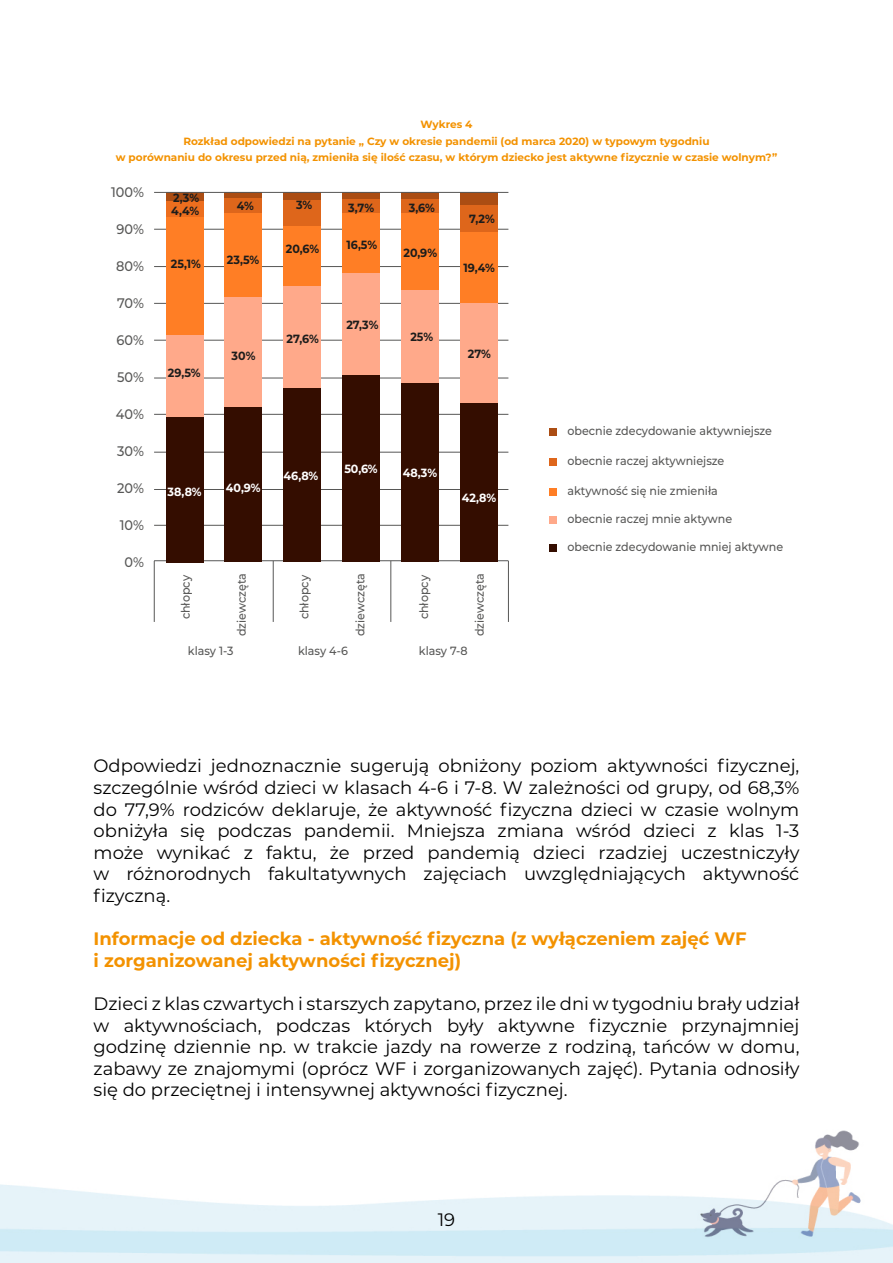
<style>
.page{position:relative;width:893px;height:1263px;background:#fff}
.page>*{position:absolute;margin:0;border:0;box-sizing:border-box;transform-origin:0 0}
.t1{font:18px/21.6px "Montserrat";color:#000;text-align:justify}
.t2{font:700 18px/21.6px "Montserrat";color:#f39200}
.t3{font:500 13.8px "Montserrat";color:#575756;scale:.93 1}
.t4{font:500 11.85px "Montserrat";color:#575756;scale:.93 1}
.t5{font:700 11.85px "Montserrat";color:#1c1c1b;scale:.93 1}
.t6{font:700 11.85px "Montserrat";color:#fff;scale:.93 1}
.t7{font:700 10.5px/16.5px "Montserrat";color:#f39200;text-align:center}
</style>
<div class="page">
<img style="left:0;top:1130px;width:893px;height:132px">
<hr style="left:154px;top:525px;width:354px;height:1px;background:#575756">
<hr style="left:154px;top:560px;width:354px;height:1px;background:#575756">
<hr style="left:154px;top:489px;width:354px;height:1px;background:#575756">
<hr style="left:154px;top:452px;width:354px;height:1px;background:#575756">
<hr style="left:154px;top:414px;width:354px;height:1px;background:#575756">
<hr style="left:154px;top:378px;width:354px;height:1px;background:#575756">
<hr style="left:154px;top:340px;width:354px;height:1px;background:#575756">
<hr style="left:154px;top:303px;width:354px;height:1px;background:#575756">
<hr style="left:154px;top:266px;width:354px;height:1px;background:#575756">
<hr style="left:154px;top:229px;width:354px;height:1px;background:#575756">
<div style="left:166px;top:417px;width:37px;height:145px;background:#340d00"></div>
<div style="left:166px;top:309px;width:37px;height:108px;background:#ffa98a"></div>
<div style="left:166px;top:216px;width:37px;height:119px;background:#ff7e25"></div>
<div style="left:225px;top:212px;width:37px;height:86px;background:#ff7e25"></div>
<div style="left:166px;top:199px;width:37px;height:18px;background:#ed6e1e"></div>
<div style="left:166px;top:192px;width:37px;height:8px;background:#ab4d13"></div>
<div style="left:225px;top:192px;width:37px;height:8px;background:#ab4d13"></div>
<div style="left:225px;top:198px;width:37px;height:14px;background:#de661b"></div>
<div style="left:283px;top:212px;width:38px;height:75px;background:#ff7e25"></div>
<div style="left:283px;top:200px;width:38px;height:26px;background:#de661b"></div>
<div style="left:283px;top:192px;width:38px;height:8px;background:#ab4d13"></div>
<div style="left:343px;top:192px;width:37px;height:8px;background:#ab4d13"></div>
<div style="left:401px;top:192px;width:38px;height:8px;background:#ab4d13"></div>
<div style="left:460px;top:192px;width:38px;height:13px;background:#ab4d13"></div>
<div style="left:343px;top:200px;width:37px;height:13px;background:#de661b"></div>
<div style="left:402px;top:213px;width:37px;height:78px;background:#ff7e25"></div>
<div style="left:402px;top:200px;width:37px;height:13px;background:#de661b"></div>
<div style="left:460px;top:205px;width:38px;height:27px;background:#de661b"></div>
<div style="left:460px;top:232px;width:38px;height:72px;background:#ff7e25"></div>
<div style="left:225px;top:297px;width:37px;height:111px;background:#ffa98a"></div>
<div style="left:283px;top:287px;width:38px;height:102px;background:#ffa98a"></div>
<div style="left:343px;top:213px;width:37px;height:60px;background:#ff7e25"></div>
<div style="left:402px;top:291px;width:37px;height:93px;background:#ffa98a"></div>
<div style="left:460px;top:303px;width:38px;height:101px;background:#ffa98a"></div>
<div style="left:225px;top:407px;width:37px;height:155px;background:#340d00"></div>
<div style="left:283px;top:388px;width:37px;height:174px;background:#340d00"></div>
<div style="left:343px;top:273px;width:37px;height:102px;background:#ffa98a"></div>
<div style="left:343px;top:375px;width:37px;height:187px;background:#340d00"></div>
<div style="left:401px;top:383px;width:38px;height:179px;background:#340d00"></div>
<div style="left:460px;top:403px;width:38px;height:159px;background:#340d00"></div>
<hr style="left:154px;top:561px;width:1px;height:61px;background:#575756">
<hr style="left:273px;top:561px;width:1px;height:61px;background:#575756">
<hr style="left:391px;top:561px;width:1px;height:61px;background:#575756">
<hr style="left:508px;top:561px;width:1px;height:61px;background:#575756">
<div style="left:549px;top:428px;width:7px;height:7px;background:#ab4d13"></div>
<div style="left:549px;top:458px;width:7px;height:7px;background:#de661b"></div>
<div style="left:549px;top:488px;width:7px;height:7px;background:#ff7e25"></div>
<div style="left:549px;top:516px;width:7px;height:8px;background:#ffa98a"></div>
<div style="left:549px;top:544px;width:7px;height:7px;background:#340d00"></div>
<hr style="left:154px;top:192px;width:354px;height:1px;background:#575756">
<p class="t7" style="left:116px;top:116px;width:663px">Wykres 4<br>Rozkład odpowiedzi na pytanie „ Czy w okresie pandemii (od marca 2020) w typowym tygodniu<br>w porównaniu do okresu przed nią, zmieniła się ilość czasu, w którym dziecko jest aktywne fizycznie w czasie wolnym?”</p>
<p class="t3" style="left:111px;top:182px;width:37px">100%</p>
<p class="t3" style="left:116px;top:219px;width:31px">90%</p>
<p class="t3" style="left:116px;top:256px;width:31px">80%</p>
<p class="t3" style="left:117px;top:293px;width:31px">70%</p>
<p class="t3" style="left:116px;top:330px;width:31px">60%</p>
<p class="t3" style="left:117px;top:367px;width:30px">50%</p>
<p class="t3" style="left:116px;top:404px;width:32px">40%</p>
<p class="t3" style="left:117px;top:441px;width:30px">30%</p>
<p class="t3" style="left:117px;top:478px;width:30px">20%</p>
<p class="t3" style="left:120px;top:515px;width:28px">10%</p>
<p class="t3" style="left:124px;top:552px;width:22px">0%</p>
<p class="t5" style="left:173px;top:189px;width:29px">2,3%</p>
<p class="t5" style="left:296px;top:196px;width:19px">3%</p>
<p class="t5" style="left:348px;top:199px;width:29px">3,7%</p>
<p class="t5" style="left:409px;top:199px;width:29px">3,6%</p>
<p class="t5" style="left:237px;top:197px;width:20px">4%</p>
<p class="t5" style="left:171px;top:202px;width:31px">4,4%</p>
<p class="t5" style="left:469px;top:210px;width:29px">7,2%</p>
<p class="t5" style="left:286px;top:240px;width:37px">20,6%</p>
<p class="t5" style="left:346px;top:236px;width:34px">16,5%</p>
<p class="t5" style="left:403px;top:244px;width:38px">20,9%</p>
<p class="t5" style="left:227px;top:251px;width:36px">23,5%</p>
<p class="t5" style="left:171px;top:256px;width:34px">25,1%</p>
<p class="t5" style="left:464px;top:259px;width:35px">19,4%</p>
<p class="t5" style="left:346px;top:316px;width:36px">27,3%</p>
<p class="t5" style="left:410px;top:329px;width:26px">25%</p>
<p class="t5" style="left:287px;top:331px;width:36px">27,6%</p>
<p class="t5" style="left:468px;top:345px;width:26px">27%</p>
<p class="t5" style="left:232px;top:347px;width:27px">30%</p>
<p class="t5" style="left:168px;top:364px;width:37px">29,5%</p>
<p class="t4" style="left:567px;top:423px;width:222px">obecnie zdecydowanie aktywniejsze</p>
<p class="t4" style="left:567px;top:453px;width:170px">obecnie raczej aktywniejsze</p>
<p class="t4" style="left:567px;top:483px;width:163px">aktywność się nie zmieniła</p>
<p class="t4" style="left:567px;top:511px;width:179px">obecnie raczej mnie aktywne</p>
<p class="t4" style="left:567px;top:539px;width:234px">obecnie zdecydowanie mniej aktywne</p>
<p class="t6" style="left:344px;top:460px;width:37px">50,6%</p>
<p class="t6" style="left:403px;top:465px;width:39px">48,3%</p>
<p class="t6" style="left:284px;top:467px;width:39px">46,8%</p>
<p class="t6" style="left:226px;top:480px;width:39px">40,9%</p>
<p class="t6" style="left:168px;top:483px;width:38px">38,8%</p>
<p class="t6" style="left:462px;top:489px;width:38px">42,8%</p>
<p class="t4" style="left:177px;top:619px;width:49px;rotate:-90deg">chłopcy</p>
<p class="t4" style="left:233px;top:636px;width:69px;rotate:-90deg">dziewczęta</p>
<p class="t4" style="left:296px;top:619px;width:49px;rotate:-90deg">chłopcy</p>
<p class="t4" style="left:352px;top:636px;width:69px;rotate:-90deg">dziewczęta</p>
<p class="t4" style="left:188px;top:642px;width:51px">klasy 1-3</p>
<p class="t4" style="left:298px;top:642px;width:55px">klasy 4-6</p>
<p class="t4" style="left:416px;top:619px;width:49px;rotate:-90deg">chłopcy</p>
<p class="t4" style="left:471px;top:636px;width:69px;rotate:-90deg">dziewczęta</p>
<p class="t4" style="left:419px;top:642px;width:54px">klasy 7-8</p>
<p class="t1" style="left:94px;top:754px;width:707px">Odpowiedzi jednoznacznie sugerują obniżony poziom aktywności fizycznej, szczególnie wśród dzieci w klasach 4-6 i 7-8. W zależności od grupy, od 68,3% do 77,9% rodziców deklaruje, że aktywność fizyczna dzieci w czasie wolnym obniżyła się podczas pandemii. Mniejsza zmiana wśród dzieci z klas 1-3 może wynikać z faktu, że przed pandemią dzieci rzadziej uczestniczyły w różnorodnych fakultatywnych zajęciach uwzględniających aktywność fizyczną.</p>
<p class="t2" style="left:94px;top:927px;width:654px">Informacje od dziecka - aktywność fizyczna (z wyłączeniem zajęć WF i zorganizowanej aktywności fizycznej)</p>
<p class="t1" style="left:94px;top:992px;width:707px">Dzieci z klas czwartych i starszych zapytano, przez ile dni w tygodniu brały udział w aktywnościach, podczas których były aktywne fizycznie przynajmniej godzinę dziennie np. w trakcie jazdy na rowerze z rodziną, tańców w domu, zabawy ze znajomymi (oprócz WF i zorganizowanych zajęć). Pytania odnosiły się do przeciętnej i intensywnej aktywności fizycznej.</p>
<p class="t1" style="left:438px;top:1208px;width:19px">19</p>
</div>
